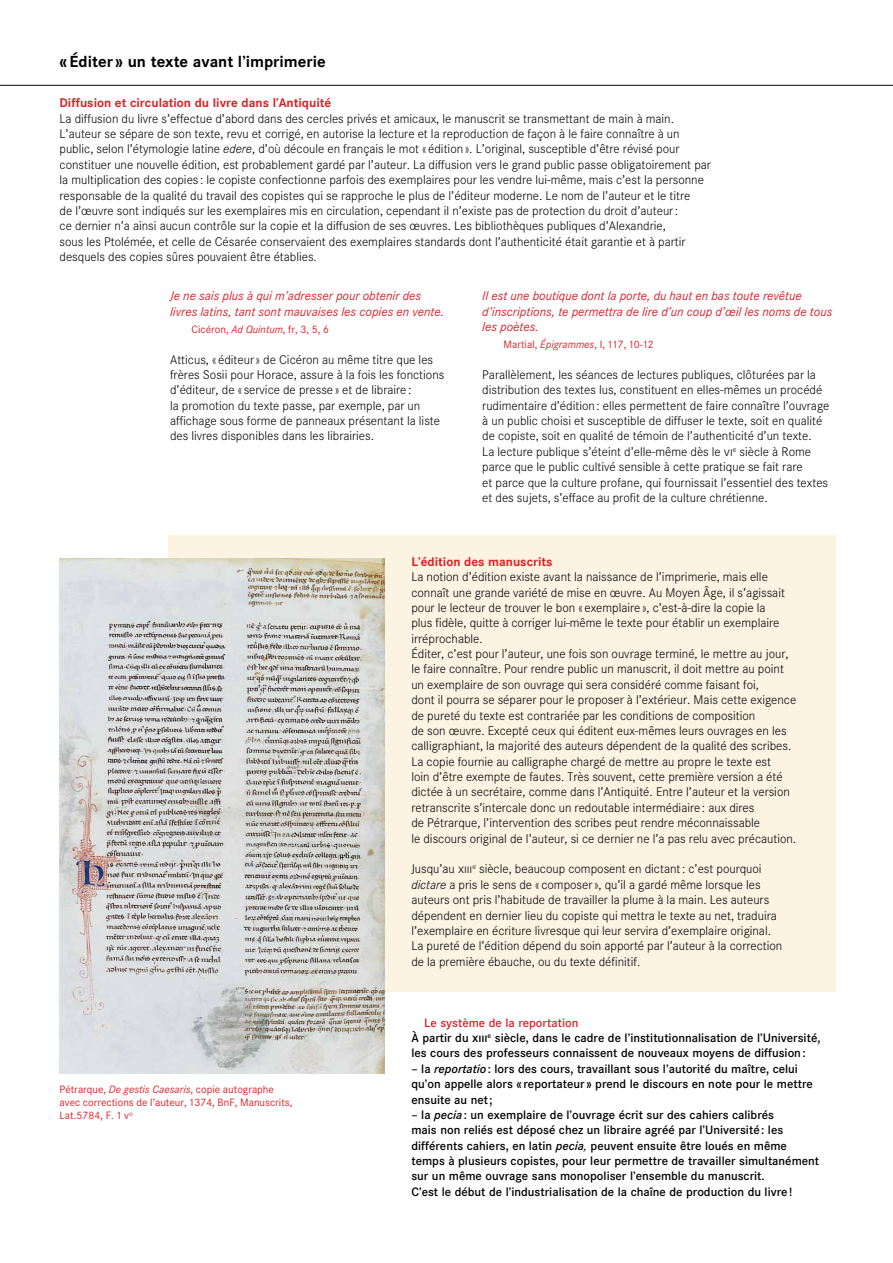
<style>
.page{position:relative;width:893px;height:1263px;background:#fff}
.page>*{position:absolute;margin:0;border:0;box-sizing:border-box;transform-origin:0 0}
.t1{font:700 15.75px "Corporate SBQ3";color:#000}
.t2{font:300 12.3px/15.3px "Corporate SBQ3";color:#000}
.t3{font:italic 12.3px/15.3px "Corporate SBQ3";color:#da2128}
.t4{font:700 12.3px "Corporate SBQ3";color:#da2128}
.t5{font:500 12px/15.3px "Corporate SBQ3";color:#000}
.t6{font:10.5px/12.8px "Corporate SBQ3";color:#da2128}
.s1{font-style:italic}
.s2{font-family:"Corporate Expert SBQ4"}
.s3{color:#da2128}
.s4{font-weight:400;font-style:italic}
</style>
<div class="page">
<div style="left:168px;top:536px;width:668px;height:456px;background:#fcf3e3"></div>
<img style="left:60px;top:558px;width:325px;height:515px">
<hr style="left:0;top:85px;width:893px;height:1px;background:#000">
<p class="t1" style="left:60px;top:52px;width:268px">«Éditer» un texte avant l’imprimerie</p>
<p class="t4" style="left:60px;top:95px;width:273px">Diffusion et circulation du livre dans l’Antiquité</p>
<p class="t2" style="left:60px;top:111px;width:653px">La diffusion du livre s’effectue d’abord dans des cercles privés et amicaux, le manuscrit se transmettant de main à main.<br>L’auteur se sépare de son texte, revu et corrigé, en autorise la lecture et la reproduction de façon à le faire connaître à un public, selon l’étymologie latine <span class="s1">edere</span>, d’où découle en français le mot «édition». L’original, susceptible d’être révisé pour constituer une nouvelle édition, est probablement gardé par l’auteur. La diffusion vers le grand public passe obligatoirement par la multiplication des copies : le copiste confectionne parfois des exemplaires pour les vendre lui-même, mais c’est la personne responsable de la qualité du travail des copistes qui se rapproche le plus de l’éditeur moderne. Le nom de l’auteur et le titre<br>de l’œuvre sont indiqués sur les exemplaires mis en circulation, cependant il n’existe pas de protection du droit d’auteur:<br>ce dernier n’a ainsi aucun contrôle sur la copie et la diffusion de ses œuvres. Les bibliothèques publiques d’Alexandrie,<br>sous les Ptolémée, et celle de Césarée conservaient des exemplaires standards dont l’authenticité était garantie et à partir desquels des copies sûres pouvaient être établies.</p>
<p class="t3" style="left:170px;top:288px;width:275px">Je ne sais plus à qui m’adresser pour obtenir des livres latins, tant sont mauvaises les copies en vente.</p>
<p class="t6" style="left:191px;top:323px;width:139px">Cicéron, <span class="s1">Ad Quintum</span>, fr, 3, 5, 6</p>
<p class="t2" style="left:170px;top:352px;width:276px">Atticus, «éditeur» de Cicéron au même titre que les frères Sosii pour Horace, assure à la fois les fonctions d’éditeur, de « service de presse» et de libraire:<br>la promotion du texte passe, par exemple, par un affichage sous forme de panneaux présentant la liste des livres disponibles dans les librairies.</p>
<p class="t3" style="left:482px;top:288px;width:352px">Il est une boutique dont la porte, du haut en bas toute revêtue d’inscriptions, te permettra de lire d’un coup d’œil les noms de tous les poètes.</p>
<p class="t6" style="left:504px;top:338px;width:152px">Martial, <span class="s1">Épigrammes</span>, I, 117, 10-12</p>
<p class="t2" style="left:482px;top:367px;width:349px">Parallèlement, les séances de lectures publiques, clôturées par la distribution des textes lus, constituent en elles-mêmes un procédé rudimentaire d’édition: elles permettent de faire connaître l’ouvrage à un public choisi et susceptible de diffuser le texte, soit en qualité de copiste, soit en qualité de témoin de l’authenticité d’un texte.<br>La lecture publique s’éteint d’elle-même dès le <span class="s2">vi</span><sup>e</sup> siècle à Rome parce que le public cultivé sensible à cette pratique se fait rare<br>et parce que la culture profane, qui fournissait l’essentiel des textes et des sujets, s’efface au profit de la culture chrétienne.</p>
<p class="t6" style="left:60px;top:1083px;width:234px">Pétrarque, <span class="s1">De gestis Caesaris</span>, copie autographe avec corrections de l’auteur, 1374, BnF, Manuscrits,<br>Lat.5784, F. 1 v°</p>
<p class="t4" style="left:411px;top:554px;width:143px">L’édition des manuscrits</p>
<p class="t2" style="left:411px;top:569px;width:386px">La notion d’édition existe avant la naissance de l’imprimerie, mais elle connaît une grande variété de mise en œuvre. Au Moyen Âge, il s’agissait pour le lecteur de trouver le bon «exemplaire», c’est-à-dire la copie la<br>plus fidèle, quitte à corriger lui-même le texte pour établir un exemplaire irréprochable.<br>Éditer, c’est pour l’auteur, une fois son ouvrage terminé, le mettre au jour, le faire connaître. Pour rendre public un manuscrit, il doit mettre au point un exemplaire de son ouvrage qui sera considéré comme faisant foi,<br>dont il pourra se séparer pour le proposer à l’extérieur. Mais cette exigence de pureté du texte est contrariée par les conditions de composition<br>de son œuvre. Excepté ceux qui éditent eux-mêmes leurs ouvrages en les calligraphiant, la majorité des auteurs dépendent de la qualité des scribes.<br>La copie fournie au calligraphe chargé de mettre au propre le texte est<br>loin d’être exempte de fautes. Très souvent, cette première version a été dictée à un secrétaire, comme dans l’Antiquité. Entre l’auteur et la version retranscrite s’intercale donc un redoutable intermédiaire: aux dires<br>de Pétrarque, l’intervention des scribes peut rendre méconnaissable<br>le discours original de l’auteur, si ce dernier ne l’a pas relu avec précaution.</p>
<p class="t2" style="left:411px;top:862px;width:372px">Jusqu’au <span class="s2">xiii</span><sup>e</sup> siècle, beaucoup composent en dictant: c’est pourquoi <span class="s1">dictare</span> a pris le sens de « composer», qu’il a gardé même lorsque les auteurs ont pris l’habitude de travailler la plume à la main. Les auteurs dépendent en dernier lieu du copiste qui mettra le texte au net, traduira l’exemplaire en écriture livresque qui leur servira d’exemplaire original.<br>La pureté de l’édition dépend du soin apporté par l’auteur à la correction de la première ébauche, ou du texte définitif.</p>
<p class="t5" style="left:411px;top:1015px;width:411px;text-indent:13px"><span class="s3">Le système de la reportation<br></span>À partir du <span class="s2">xiii</span><sup>e</sup> siècle, dans le cadre de l’institutionnalisation de l’Université, les cours des professeurs connaissent de nouveaux moyens de diffusion:</p>
<p class="t5" style="left:411px;top:1061px;width:403px">– la <span class="s1">reportatio</span>: lors des cours, travaillant sous l’autorité du maître, celui qu’on appelle alors « reportateur » prend le discours en note pour le mettre ensuite au net;</p>
<p class="t5" style="left:411px;top:1107px;width:409px">– la <span class="s1">pecia</span>: un exemplaire de l’ouvrage écrit sur des cahiers calibrés<br>mais non reliés est déposé chez un libraire agréé par l’Université: les différents cahiers, en latin <span class="s1">pecia</span><span class="s4">,</span> peuvent ensuite être loués en même temps à plusieurs copistes, pour leur permettre de travailler simultanément sur un même ouvrage sans monopoliser l’ensemble du manuscrit.<br>C’est le début de l’industrialisation de la chaîne de production du livre!</p>
</div>
